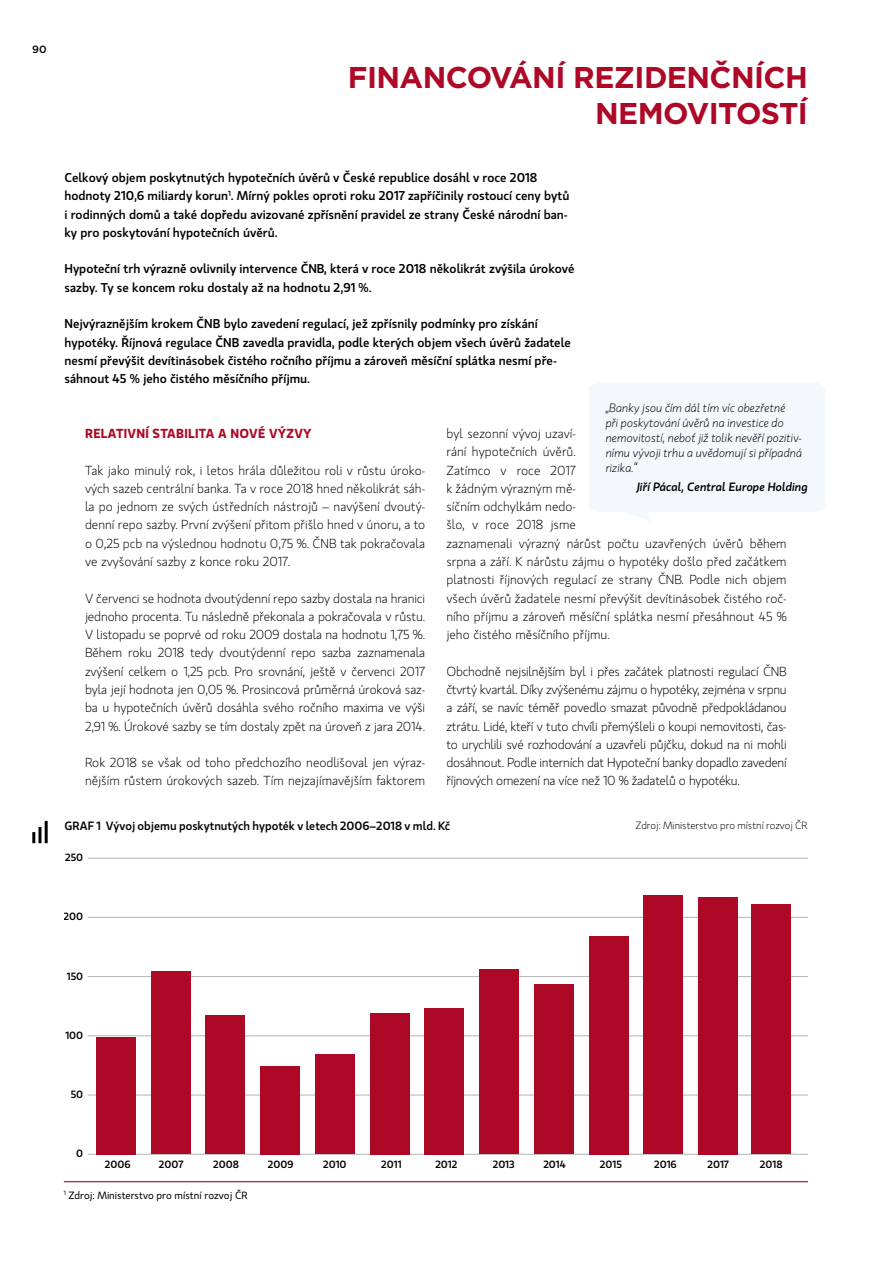
<style>
.page{position:relative;width:893px;height:1263px;background:#fff}
.page>*{position:absolute;margin:0;border:0;box-sizing:border-box;transform-origin:0 0}
.t1{font:700 30px/36px "Gotham";letter-spacing:-.02em;color:#ae0827;text-align:right}
.t2{font:300 13.05px/18.3px "Gloriola Std";color:#000;text-align:justify}
.t3{font:600 13.05px "Gloriola Std";letter-spacing:.02em;color:#ae0827}
.t4{font:500 12.75px/18.3px "Gloriola Std";color:#000}
.t5{font:italic 300 12px/15px "Gloriola Std";color:#000}
.t6{font:500 12px "Gloriola Std";color:#000}
.t7{font:italic 500 12px "Gloriola Std";color:#000}
.t8{font:500 10.5px "Gloriola Std";color:#000}
.t9{font:10.5px "Gloriola Std";color:#000}
.t10{font:300 10.5px "Gloriola Std";color:#000}
.t11{font:500 10.5px "Gotham";color:#000}
</style>
<div class="page">
<hr style="left:64px;top:1181px;width:744px;height:1px;background:#ae0827">
<hr style="left:88px;top:1154px;width:720px;height:1px;background:#b1b3b4">
<hr style="left:88px;top:1095px;width:720px;height:1px;background:#b1b3b4">
<hr style="left:88px;top:1035px;width:720px;height:1px;background:#b1b3b4">
<hr style="left:88px;top:976px;width:720px;height:1px;background:#b1b3b4">
<hr style="left:88px;top:917px;width:720px;height:1px;background:#b1b3b4">
<hr style="left:88px;top:858px;width:720px;height:1px;background:#b1b3b4">
<div style="left:96px;top:1037px;width:39px;height:117px;background:#ae0827"></div>
<div style="left:151px;top:971px;width:39px;height:183px;background:#ae0827"></div>
<div style="left:206px;top:1015px;width:39px;height:139px;background:#ae0827"></div>
<div style="left:260px;top:1066px;width:40px;height:88px;background:#ae0827"></div>
<div style="left:315px;top:1054px;width:40px;height:100px;background:#ae0827"></div>
<div style="left:370px;top:1013px;width:39px;height:141px;background:#ae0827"></div>
<div style="left:425px;top:1008px;width:39px;height:146px;background:#ae0827"></div>
<div style="left:479px;top:969px;width:40px;height:185px;background:#ae0827"></div>
<div style="left:534px;top:984px;width:40px;height:170px;background:#ae0827"></div>
<div style="left:589px;top:936px;width:39px;height:218px;background:#ae0827"></div>
<div style="left:644px;top:896px;width:39px;height:258px;background:#ae0827"></div>
<div style="left:698px;top:897px;width:40px;height:257px;background:#ae0827"></div>
<div style="left:751px;top:905px;width:40px;height:249px;background:#ae0827"></div>
<hr style="left:45px;top:821px;width:3px;height:22px;background:#000">
<hr style="left:38px;top:827px;width:3px;height:16px;background:#000">
<svg style="left:32px;top:832px;width:3px;height:11px"></svg>
<div style="left:589px;top:383px;width:236px;height:138px;background:#f3f8fc"></div>
<p class="t11" style="left:32px;top:42px;width:16px">90</p>
<h1 class="t1" style="left:348px;top:59px;width:461px">FINANCOVÁNÍ REZIDENČNÍCH<br>NEMOVITOSTÍ</h1>
<p class="t4" style="left:64px;top:168px;width:506px">Celkový objem poskytnutých hypotečních úvěrů v České republice dosáhl v roce 2018 hodnoty 210,6 miliardy korun<sup>1</sup>. Mírný pokles oproti roku 2017 zapříčinily rostoucí ceny bytů i rodinných domů a také dopředu avizované zpřísnění pravidel ze strany České národní ban&shy;ky pro poskytování hypotečních úvěrů.</p>
<p class="t4" style="left:64px;top:259px;width:512px">Hypoteční trh výrazně ovlivnily intervence ČNB, která v roce 2018 několikrát zvýšila úrokové sazby. Ty se koncem roku dostaly až na hodnotu 2,91 %.</p>
<p class="t4" style="left:64px;top:314px;width:508px">Nejvýraznějším krokem ČNB bylo zavedení regulací, jež zpřísnily podmínky pro získání hypotéky. Říjnová regulace ČNB zavedla pravidla, podle kterých objem všech úvěrů žadatele nesmí převýšit devítinásobek čistého ročního příjmu a zároveň měsíční splátka nesmí pře&shy;sáhnout 45 % jeho čistého měsíčního příjmu.</p>
<p class="t3" style="left:85px;top:424px;width:228px">RELATIVNÍ STABILITA A NOVÉ VÝZVY</p>
<p class="t2" style="left:85px;top:461px;width:342px">Tak jako minulý rok, i letos hrála důležitou roli v růstu úroko&shy;vých sazeb centrální banka. Ta v roce 2018 hned několikrát sáh&shy;la po jednom ze svých ústředních nástrojů – navýšení dvoutý&shy;denní repo sazby. První zvýšení přitom přišlo hned v únoru, a to o 0,25 pcb na výslednou hodnotu 0,75 %. ČNB tak pokračovala ve zvyšování sazby z konce roku 2017.</p>
<p class="t2" style="left:85px;top:589px;width:342px">V červenci se hodnota dvoutýdenní repo sazby dostala na hranici jednoho procenta. Tu následně překonala a pokračovala v růstu.<br>V listopadu se poprvé od roku 2009 dostala na hodnotu 1,75 %.<br>Během roku 2018 tedy dvoutýdenní repo sazba zaznamenala zvýšení celkem o 1,25 pcb. Pro srovnání, ještě v červenci 2017 byla její hodnota jen 0,05 %. Prosincová průměrná úroková saz&shy;ba u hypotečních úvěrů dosáhla svého ročního maxima ve výši 2,91 %. Úrokové sazby se tím dostaly zpět na úroveň z jara 2014.</p>
<p class="t2" style="left:85px;top:753px;width:342px">Rok 2018 se však od toho předchozího neodlišoval jen výraz&shy;nějším růstem úrokových sazeb. Tím nejzajímavějším faktorem</p>
<p class="t5" style="left:606px;top:400px;width:198px">„Banky jsou čím dál tím víc obezřetné<br>při poskytování úvěrů na investice do nemovitostí, neboť již tolik nevěří pozitiv&shy;nímu vývoji trhu a uvědomují si případná rizika.“</p>
<p class="t7" style="left:637px;top:478px;width:173px">Jiří Pácal, Central Europe Holding</p>
<p class="t2" style="left:446px;top:424px;width:342px;text-align:left">byl sezonní vývoj uzaví-<br>rání hypotečních úvěrů.<br>Zatímco v roce 2017<br>k žádným výrazným mě-<br>síčním odchylkám nedo-<br>šlo, v roce 2018 jsme<br>zaznamenali výrazný nárůst počtu uzavřených úvěrů během srpna a září. K nárůstu zájmu o hypotéky došlo před začátkem platnosti říjnových regulací ze strany ČNB. Podle nich objem všech úvěrů žadatele nesmí převýšit devítinásobek čistého roč&shy;ního příjmu a zároveň měsíční splátka nesmí přesáhnout 45 % jeho čistého měsíčního příjmu.</p>
<p class="t2" style="left:446px;top:662px;width:342px">Obchodně nejsilnějším byl i přes začátek platnosti regulací ČNB čtvrtý kvartál. Díky zvýšenému zájmu o hypotéky, zejména v srpnu a září, se navíc téměř povedlo smazat původně předpokládanou ztrátu. Lidé, kteří v tuto chvíli přemýšleli o koupi nemovitosti, čas&shy;to urychlili své rozhodování a uzavřeli půjčku, dokud na ni mohli dosáhnout. Podle interních dat Hypoteční banky dopadlo zavedení říjnových omezení na více než 10 % žadatelů o hypotéku.</p>
<p class="t6" style="left:64px;top:817px;width:387px">GRAF 1 Vývoj objemu poskytnutých hypoték v letech 2006–2018 v mld. Kč</p>
<p class="t10" style="left:635px;top:818px;width:174px">Zdroj: Ministerstvo pro místní rozvoj ČR</p>
<p class="t8" style="left:65px;top:850px;width:20px">250</p>
<p class="t8" style="left:64px;top:909px;width:21px">200</p>
<p class="t8" style="left:67px;top:968px;width:18px">150</p>
<p class="t8" style="left:65px;top:1028px;width:19px">100</p>
<p class="t8" style="left:71px;top:1087px;width:14px">50</p>
<p class="t8" style="left:76px;top:1146px;width:8px">0</p>
<p class="t8" style="left:105px;top:1157px;width:27px">2006</p>
<p class="t8" style="left:159px;top:1157px;width:26px">2007</p>
<p class="t8" style="left:213px;top:1157px;width:27px">2008</p>
<p class="t8" style="left:268px;top:1157px;width:27px">2009</p>
<p class="t8" style="left:323px;top:1157px;width:25px">2010</p>
<p class="t8" style="left:381px;top:1157px;width:22px">2011</p>
<p class="t8" style="left:435px;top:1157px;width:24px">2012</p>
<p class="t8" style="left:493px;top:1157px;width:23px">2013</p>
<p class="t8" style="left:543px;top:1157px;width:24px">2014</p>
<p class="t8" style="left:600px;top:1157px;width:23px">2015</p>
<p class="t8" style="left:654px;top:1157px;width:24px">2016</p>
<p class="t8" style="left:707px;top:1157px;width:23px">2017</p>
<p class="t8" style="left:760px;top:1157px;width:24px">2018</p>
<p class="t9" style="left:64px;top:1188px;width:186px"><sup>1</sup> Zdroj: Ministerstvo pro místní rozvoj ČR</p>
</div>
